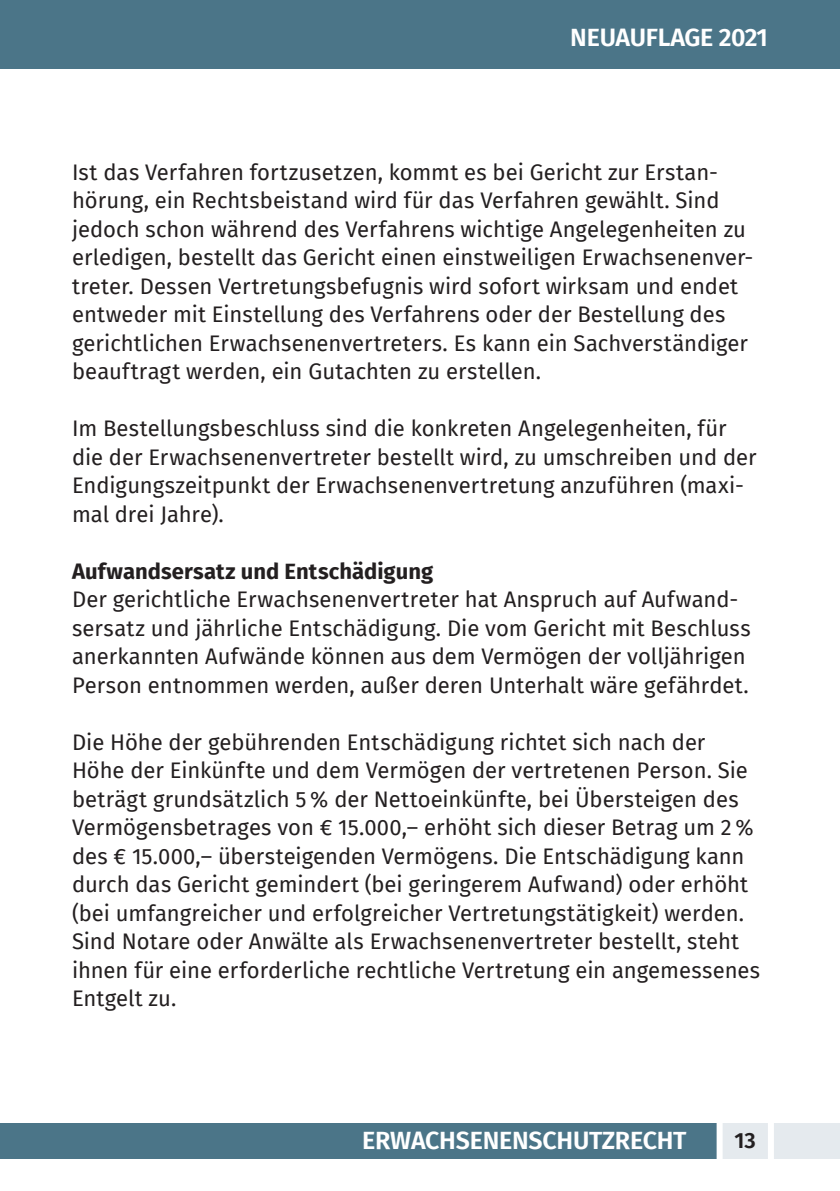
<style>
.page{position:relative;width:840px;height:1191px;background:#fff}
.page>*{position:absolute;margin:0;border:0;box-sizing:border-box;transform-origin:0 0}
.t1{font:600 25px "Fira Sans";letter-spacing:-.01em;color:#fff}
.t2{font:22px/28.4px "Fira Sans";color:#231f20}
.t3{font:700 22px "Fira Sans";letter-spacing:.005em;color:#231f20}
.t4{font:600 22px "Fira Sans";color:#231f20}
</style>
<div class="page">
<div style="left:0;top:0;width:839px;height:68px;background:#4b7588"></div>
<div style="left:0;top:1123px;width:839px;height:35px;background:#e5eaee"></div>
<div style="left:0;top:1123px;width:716px;height:35px;background:#4b7588"></div>
<div style="left:716px;top:1117px;width:6px;height:60px;background:#fff"></div>
<div style="left:767px;top:1117px;width:6px;height:60px;background:#fff"></div>
<p class="t1" style="left:570px;top:16px;width:199px">NEUAUFLAGE 2021</p>
<p class="t2" style="left:72px;top:157px;width:682px">Ist das Verfahren fortzusetzen, kommt es bei Gericht zur Erstan&shy;hörung, ein Rechtsbeistand wird für das Verfahren gewählt. Sind jedoch schon während des Verfahrens wichtige Angelegenheiten zu erledigen, bestellt das Gericht einen einstweiligen Erwachsenenver&shy;treter. Dessen Vertretungsbefugnis wird sofort wirksam und endet entweder mit Einstellung des Verfahrens oder der Bestellung des gerichtlichen Erwachsenenvertreters. Es kann ein Sachverständiger beauftragt werden, ein Gutachten zu erstellen.</p>
<p class="t2" style="left:72px;top:414px;width:685px">Im Bestellungsbeschluss sind die konkreten Angelegenheiten, für die der Erwachsenenvertreter bestellt wird, zu umschreiben und der Endigungszeitpunkt der Erwachsenenvertretung anzuführen (maxi&shy;mal drei Jahre).</p>
<p class="t3" style="left:72px;top:552px;width:362px">Aufwandsersatz und Entschädigung</p>
<p class="t2" style="left:72px;top:585px;width:679px">Der gerichtliche Erwachsenenvertreter hat Anspruch auf Aufwand&shy;sersatz und jährliche Entschädigung. Die vom Gericht mit Beschluss anerkannten Aufwände können aus dem Vermögen der volljährigen Person entnommen werden, außer deren Unterhalt wäre gefährdet.</p>
<p class="t2" style="left:72px;top:727px;width:689px">Die Höhe der gebührenden Entschädigung richtet sich nach der Höhe der Einkünfte und dem Vermögen der vertretenen Person. Sie beträgt grundsätzlich 5 % der Nettoeinkünfte, bei Übersteigen des Vermögensbetrages von € 15.000,– erhöht sich dieser Betrag um 2 % des € 15.000,– übersteigenden Vermögens. Die Entschädigung kann durch das Gericht gemindert (bei geringerem Aufwand) oder erhöht (bei umfangreicher und erfolgreicher Vertretungstätigkeit) werden.<br>Sind Notare oder Anwälte als Erwachsenenvertreter bestellt, steht ihnen für eine erforderliche rechtliche Vertretung ein angemessenes Entgelt zu.</p>
<p class="t1" style="left:362px;top:1120px;width:326px">ERWACHSENENSCHUTZRECHT</p>
<p class="t4" style="left:734px;top:1122px;width:23px">13</p>
</div>
